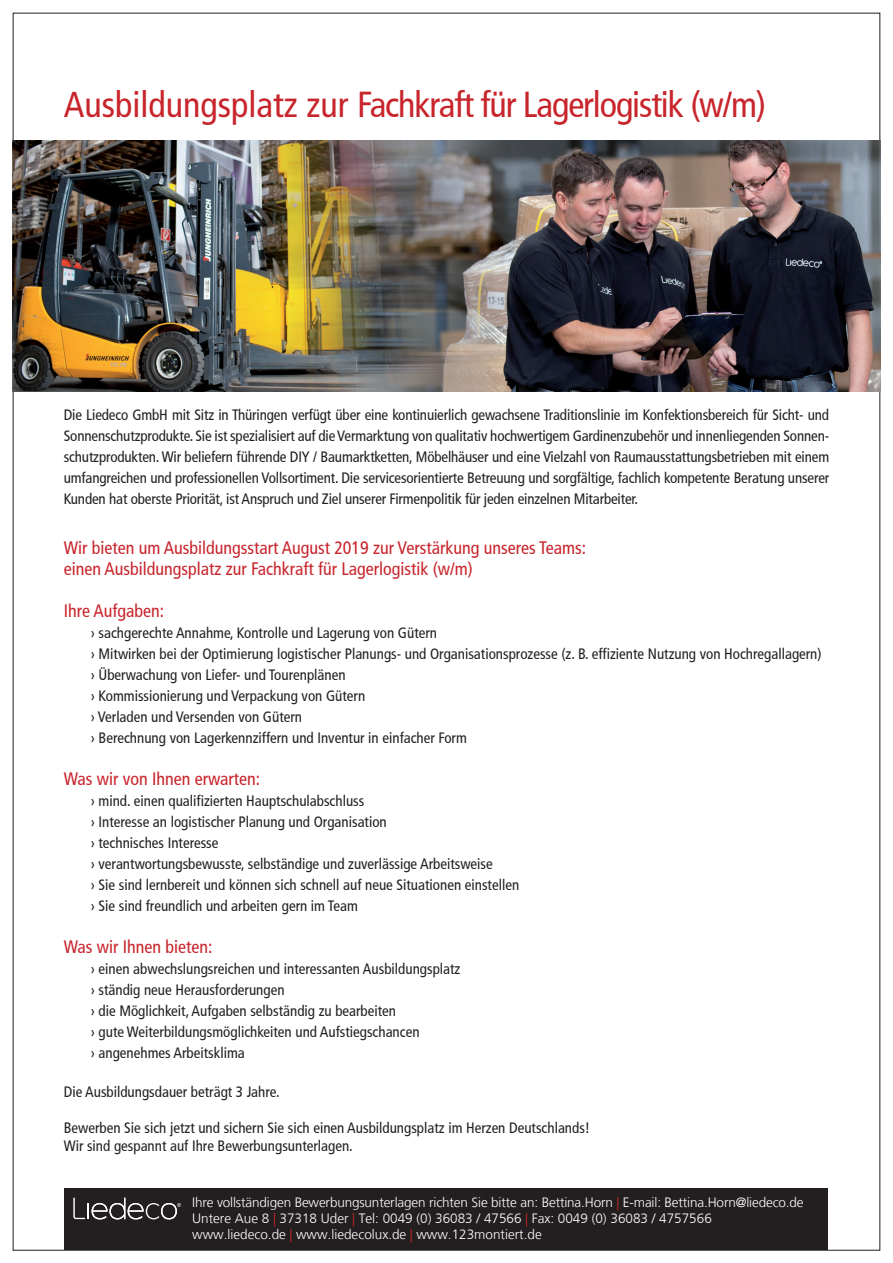
<style>
.page{position:relative;width:893px;height:1263px;background:#fff}
.page>*{position:absolute;margin:0;border:0;box-sizing:border-box;transform-origin:0 0}
.t1{font:condensed 36px "Frutiger";letter-spacing:-.03em;color:#c8242b}
.t2{font:condensed 18px/21.6px "Frutiger";color:#c8242b}
.t3{font:condensed 15px/21px "Frutiger";color:#231f20}
.t4{font:300 13.5px/16.2px "Frutiger";color:#fff}
.s1{font-family:"Frutiger LT"}
.s2{color:#c8242b}
</style>
<div class="page">
<img style="left:13px;top:140px;width:867px;height:251px">
<div style="left:65px;top:1188px;width:763px;height:62px;background:#231f20"></div>
<svg style="left:73px;top:1198px;width:108px;height:21px"></svg>
<h1 class="t1" style="left:64px;top:84px;width:704px"><span class="s1">Ausbildungsplatz zur</span> Fachkraft für Lagerlogistik (w/m)</h1>
<p class="t3" style="left:64px;top:404px;width:767px;text-align:justify">Die Liedeco GmbH mit Sitz in Thüringen verfügt über eine kontinuierlich gewachsene Traditionslinie im Konfektionsbereich für Sicht- und Sonnenschutzprodukte. Sie ist spezialisiert auf die Vermarktung von qualitativ hochwertigem Gardinenzubehör und innenliegenden Sonnen&shy;schutzprodukten. Wir beliefern führende DIY / Baumarktketten, Möbelhäuser und eine Vielzahl von Raumausstattungsbetrieben mit einem umfangreichen und professionellen Vollsortiment. Die servicesorientierte Betreuung und sorgfältige, fachlich kompetente Beratung unserer Kunden hat oberste Priorität, ist Anspruch und Ziel unserer Firmenpolitik für jeden einzelnen Mitarbeiter.</p>
<p class="t2" style="left:64px;top:537px;width:524px">Wir bieten um Ausbildungsstart August 2019 zur Verstärkung unseres Teams: einen Ausbildungsplatz zur Fachkraft für Lagerlogistik (w/m)</p>
<p class="t2" style="left:64px;top:600px;width:102px">Ihre Aufgaben:</p>
<p class="t3" style="left:91px;top:622px;width:732px">› sachgerechte Annahme, Kontrolle und Lagerung von Gütern<br>› Mitwirken bei der Optimierung logistischer Planungs- und Organisationsprozesse (z. B. effiziente Nutzung von Hochregallagern) › Überwachung von Liefer- und Tourenplänen<br>› Kommissionierung und Verpackung von Gütern<br>› Verladen und Versenden von Gütern<br>› Berechnung von Lagerkennziffern und Inventur in einfacher Form</p>
<p class="t2" style="left:64px;top:768px;width:198px">Was wir von Ihnen erwarten:</p>
<p class="t3" style="left:91px;top:790px;width:430px">› mind. einen qualifizierten Hauptschulabschluss<br>› Interesse an logistischer Planung und Organisation<br>› technisches Interesse<br>› verantwortungsbewusste, selbständige und zuverlässige Arbeitsweise<br>› Sie sind lernbereit und können sich schnell auf neue Situationen einstellen › Sie sind freundlich und arbeiten gern im Team</p>
<p class="t2" style="left:64px;top:936px;width:150px">Was wir Ihnen bieten:</p>
<p class="t3" style="left:91px;top:958px;width:371px">› einen abwechslungsreichen und interessanten Ausbildungsplatz › ständig neue Herausforderungen<br>› die Möglichkeit, Aufgaben selbständig zu bearbeiten<br>› gute Weiterbildungsmöglichkeiten und Aufstiegschancen<br>› angenehmes Arbeitsklima</p>
<p class="t3" style="left:64px;top:1081px;width:217px">Die Ausbildungsdauer beträgt 3 Jahre.</p>
<p class="t3" style="left:64px;top:1119px;width:528px;line-height:18px">Bewerben Sie sich jetzt und sichern Sie sich einen Ausbildungsplatz im Herzen Deutschlands!<br>Wir sind gespannt auf Ihre Bewerbungsunterlagen.</p>
<p class="t4" style="left:192px;top:1194px;width:613px">Ihre vollständigen Bewerbungsunterlagen richten Sie bitte an: Bettina.Horn <span class="s2">|</span> E-mail: Bettina.Horn@liedeco.de<br>Untere Aue 8 <span class="s2">|</span> 37318 Uder <span class="s2">|</span> Tel: 0049 (0) 36083 / 47566 <span class="s2">|</span> Fax: 0049 (0) 36083 / 4757566 www.liedeco.de <span class="s2">|</span> www.liedecolux.de <span class="s2">|</span> www.123montiert.de</p>
</div>
